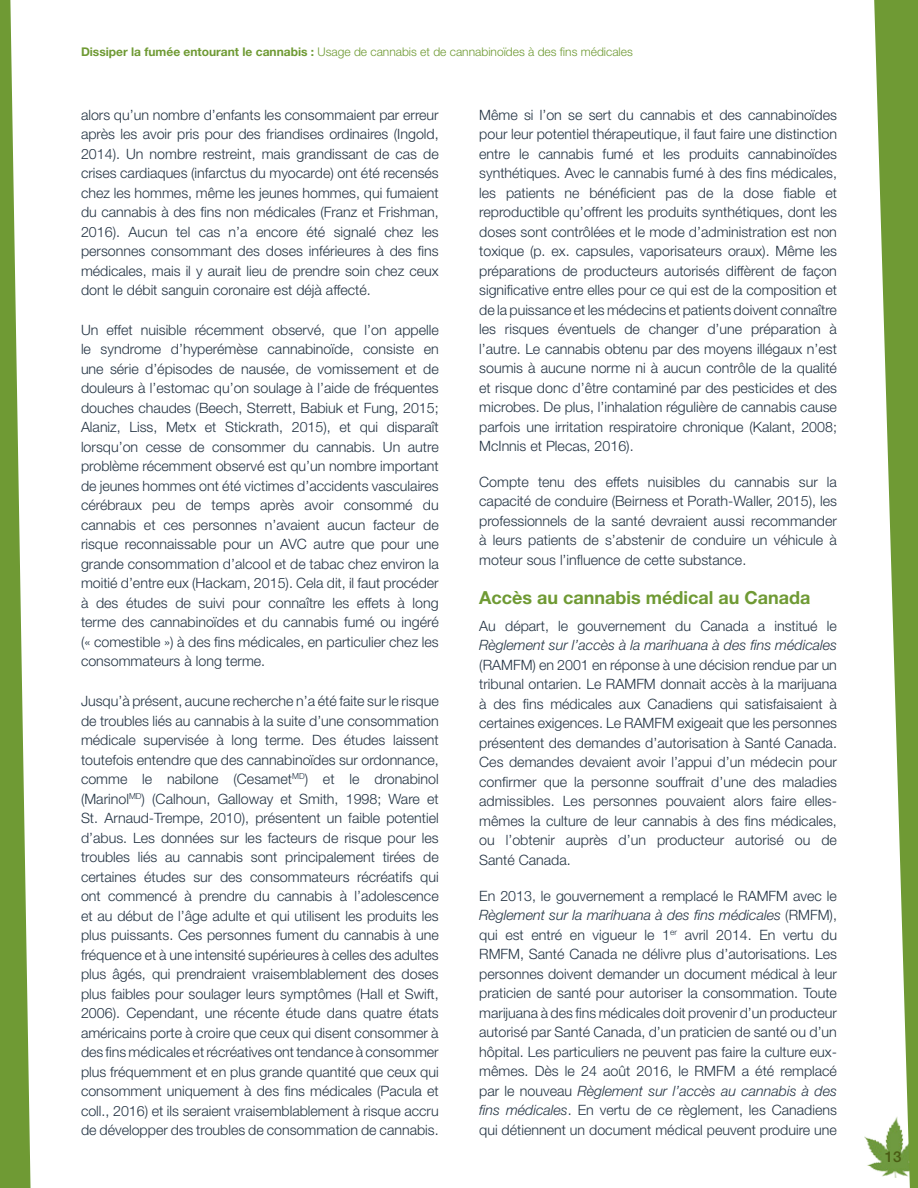
<style>
.page{position:relative;width:918px;height:1188px;background:#fff}
.page>*{position:absolute;margin:0;border:0;box-sizing:border-box;transform-origin:0 0}
.t1{font:700 18px "Helvetica Neue LT Std";color:#6f9a34}
.t2{font:500 15px "Helvetica Neue LT Std";color:#495b13}
.Paragraph_Text{font:300 14.25px/19.5px "Helvetica Neue LT Std";color:#243444;text-align:justify}
.t3{font:300 12px "Helvetica Neue LT Std";color:#6f9a34}
.s1{font-weight:700}
.s2{font-style:italic}
</style>
<div class="page">
<img style="left:864px;top:1136px;width:8px;height:32px">
<svg style="left:872px;top:0;width:46px;height:1188px;fill:#6f9a34"></svg>
<svg style="left:0;top:0;width:31px;height:1188px"></svg>
<p class="t3" style="left:81px;top:44px;width:553px"><span class="s1">Dissiper la fumée entourant le cannabis :</span> Usage de cannabis et de cannabinoïdes à des fins médicales</p>
<p class="Paragraph_Text" style="left:81px;top:104px;width:359px">alors qu’un nombre d’enfants les consommaient par erreur après les avoir pris pour des friandises ordinaires (Ingold, 2014). Un nombre restreint, mais grandissant de cas de crises cardiaques (infarctus du myocarde) ont été recensés chez les hommes, même les jeunes hommes, qui fumaient du cannabis à des fins non médicales (Franz et Frishman, 2016). Aucun tel cas n’a encore été signalé chez les personnes consommant des doses inférieures à des fins médicales, mais il y aurait lieu de prendre soin chez ceux dont le débit sanguin coronaire est déjà affecté.</p>
<p class="Paragraph_Text" style="left:81px;top:320px;width:359px">Un effet nuisible récemment observé, que l’on appelle le syndrome d’hyperémèse cannabinoïde, consiste en une série d’épisodes de nausée, de vomissement et de douleurs à l’estomac qu’on soulage à l’aide de fréquentes douches chaudes (Beech, Sterrett, Babiuk et Fung, 2015; Alaniz, Liss, Metx et Stickrath, 2015), et qui disparaît lorsqu’on cesse de consommer du cannabis. Un autre problème récemment observé est qu’un nombre important de jeunes hommes ont été victimes d’accidents vasculaires cérébraux peu de temps après avoir consommé du cannabis et ces personnes n’avaient aucun facteur de risque reconnaissable pour un AVC autre que pour une grande consommation d’alcool et de tabac chez environ la moitié d’entre eux (Hackam, 2015). Cela dit, il faut procéder à des études de suivi pour connaître les effets à long terme des cannabinoïdes et du cannabis fumé ou ingéré (« comestible ») à des fins médicales, en particulier chez les consommateurs à long terme.</p>
<p class="Paragraph_Text" style="left:81px;top:691px;width:359px">Jusqu’à présent, aucune recherche n’a été faite sur le risque de troubles liés au cannabis à la suite d’une consommation médicale supervisée à long terme. Des études laissent toutefois entendre que des cannabinoïdes sur ordonnance, comme le nabilone (Cesamet<sup>MD</sup>) et le dronabinol (Marinol<sup>MD</sup>) (Calhoun, Galloway et Smith, 1998; Ware et St. Arnaud-Trempe, 2010), présentent un faible potentiel d’abus. Les données sur les facteurs de risque pour les troubles liés au cannabis sont principalement tirées de certaines études sur des consommateurs récréatifs qui ont commencé à prendre du cannabis à l’adolescence et au début de l’âge adulte et qui utilisent les produits les plus puissants. Ces personnes fument du cannabis à une fréquence et à une intensité supérieures à celles des adultes plus âgés, qui prendraient vraisemblablement des doses plus faibles pour soulager leurs symptômes (Hall et Swift, 2006). Cependant, une récente étude dans quatre états américains porte à croire que ceux qui disent consommer à des fins médicales et récréatives ont tendance à consommer plus fréquemment et en plus grande quantité que ceux qui consomment uniquement à des fins médicales (Pacula et coll., 2016) et ils seraient vraisemblablement à risque accru de développer des troubles de consommation de cannabis.</p>
<p class="Paragraph_Text" style="left:479px;top:104px;width:359px">Même si l’on se sert du cannabis et des cannabinoïdes pour leur potentiel thérapeutique, il faut faire une distinction entre le cannabis fumé et les produits cannabinoïdes synthétiques. Avec le cannabis fumé à des fins médicales, les patients ne bénéficient pas de la dose fiable et reproductible qu’offrent les produits synthétiques, dont les doses sont contrôlées et le mode d’administration est non toxique (p. ex. capsules, vaporisateurs oraux). Même les préparations de producteurs autorisés diffèrent de façon significative entre elles pour ce qui est de la composition et de la puissance et les médecins et patients doivent connaître les risques éventuels de changer d’une préparation à l’autre. Le cannabis obtenu par des moyens illégaux n’est soumis à aucune norme ni à aucun contrôle de la qualité et risque donc d’être contaminé par des pesticides et des microbes. De plus, l’inhalation régulière de cannabis cause parfois une irritation respiratoire chronique (Kalant, 2008; McInnis et Plecas, 2016).</p>
<p class="Paragraph_Text" style="left:479px;top:472px;width:359px">Compte tenu des effets nuisibles du cannabis sur la capacité de conduire (Beirness et Porath-Waller, 2015), les professionnels de la santé devraient aussi recommander à leurs patients de s’abstenir de conduire un véhicule à moteur sous l’influence de cette substance.</p>
<h1 class="t1" style="left:479px;top:587px;width:333px">Accès au cannabis médical au Canada</h1>
<p class="Paragraph_Text" style="left:479px;top:616px;width:359px">Au départ, le gouvernement du Canada a institué le <span class="s2">Règlement sur l’accès à la marihuana à des fins médicales </span>(RAMFM) en 2001 en réponse à une décision rendue par un tribunal ontarien. Le RAMFM donnait accès à la marijuana à des fins médicales aux Canadiens qui satisfaisaient à certaines exigences. Le RAMFM exigeait que les personnes présentent des demandes d’autorisation à Santé Canada.<br>Ces demandes devaient avoir l’appui d’un médecin pour confirmer que la personne souffrait d’une des maladies admissibles. Les personnes pouvaient alors faire elles&shy;mêmes la culture de leur cannabis à des fins médicales, ou l’obtenir auprès d’un producteur autorisé ou de Santé Canada.</p>
<p class="Paragraph_Text" style="left:479px;top:886px;width:359px">En 2013, le gouvernement a remplacé le RAMFM avec le <span class="s2">Règlement sur la marihuana à des fins médicales</span> (RMFM), qui est entré en vigueur le 1<sup>er</sup> avril 2014. En vertu du RMFM, Santé Canada ne délivre plus d’autorisations. Les personnes doivent demander un document médical à leur praticien de santé pour autoriser la consommation. Toute marijuana à des fins médicales doit provenir d’un producteur autorisé par Santé Canada, d’un praticien de santé ou d’un hôpital. Les particuliers ne peuvent pas faire la culture eux&shy;mêmes. Dès le 24 août 2016, le RMFM a été remplacé par le nouveau <span class="s2">Règlement sur l’accès au cannabis à des fins médicales</span>. En vertu de ce règlement, les Canadiens qui détiennent un document médical peuvent produire une</p>
<p class="t2" style="left:885px;top:1148px;width:18px">13</p>
</div>
